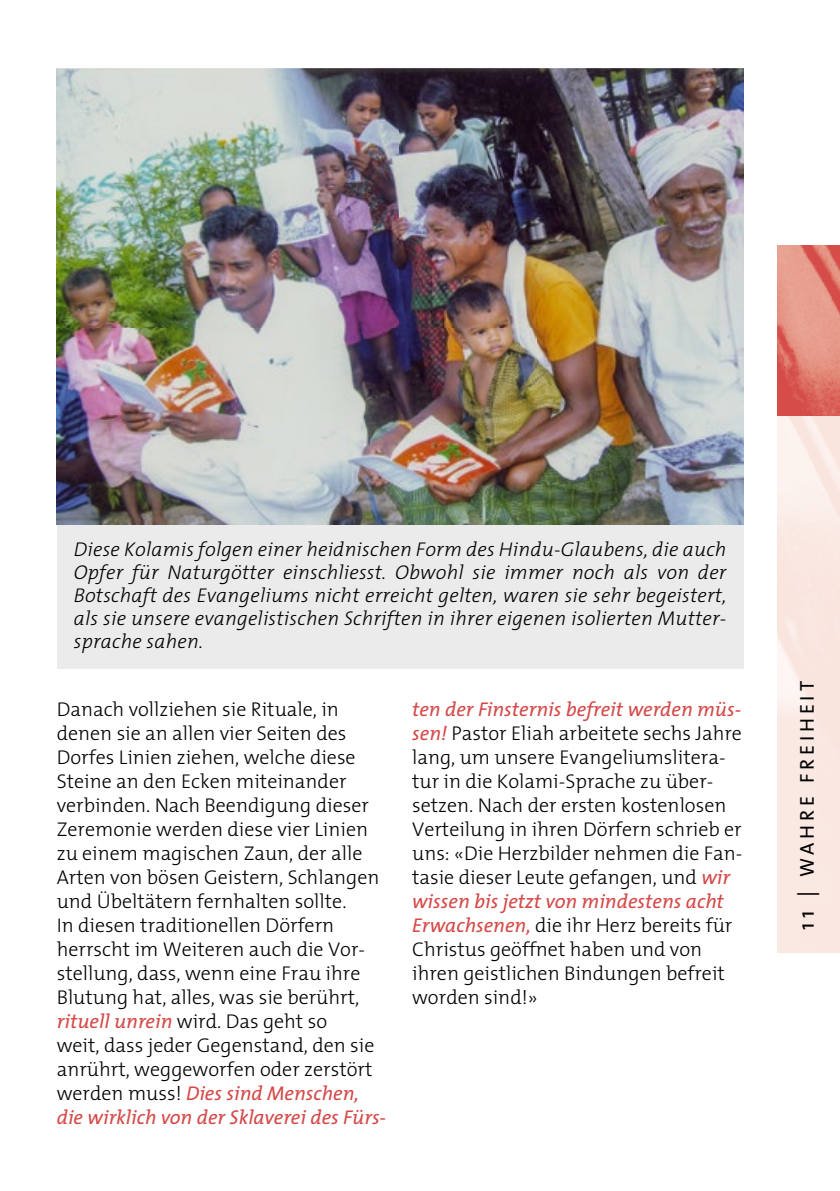
<style>
.page{position:relative;width:840px;height:1191px;background:#fff}
.page>*{position:absolute;margin:0;border:0;box-sizing:border-box;transform-origin:0 0}
.t1{font:300 20px/24px "The Mix";color:#000}
.t2{font:italic 300 20px/23px "The Mix";letter-spacing:.01em;color:#000;text-align:justify}
.t3{font:20px "The Mix";letter-spacing:.195em;color:#000}
.s1{font-weight:400;font-style:italic;color:#d44948}
.s2{font-size:22px}
</style>
<div class="page">
<img style="left:777px;top:246px;width:62px;height:170px">
<div style="left:57px;top:524px;width:686px;height:144px;background:#ebebeb"></div>
<img style="left:57px;top:68px;width:686px;height:456px">
<p class="t2" style="left:74px;top:537px;width:653px">Diese Kolamis folgen einer heidnischen Form des Hindu-Glaubens, die auch Opfer für Naturgötter einschliesst. Obwohl sie immer noch als von der Botschaft des Evangeliums nicht erreicht gelten, waren sie sehr begeistert, als sie unsere evangelistischen Schriften in ihrer eigenen isolierten Mutter&shy;sprache sahen.</p>
<p class="t1" style="left:57px;top:697px;width:331px">Danach vollziehen sie Rituale, in denen sie an allen vier Seiten des Dorfes Linien ziehen, welche diese Steine an den Ecken miteinander verbinden. Nach Beendigung dieser Zeremonie werden diese vier Linien zu einem magischen Zaun, der alle Arten von bösen Geistern, Schlangen und Übeltätern fernhalten sollte.<br>In diesen traditionellen Dörfern herrscht im Weiteren auch die Vor&shy;stellung, dass, wenn eine Frau ihre Blutung hat, alles, was sie berührt, <span class="s1">rituell unrein</span> wird. Das geht so<br>weit, dass jeder Gegenstand, den sie anrührt, weggeworfen oder zerstört werden muss! <span class="s1">Dies sind Menschen, die wirklich von der Sklaverei des Fürs-</span></p>
<p class="t1" style="left:412px;top:697px;width:331px"><span class="s1">ten der Finsternis befreit werden müs&shy;sen!</span> Pastor Eliah arbeitete sechs Jahre lang, um unsere Evangeliumslitera&shy;tur in die Kolami-Sprache zu über&shy;setzen. Nach der ersten kostenlosen Verteilung in ihren Dörfern schrieb er uns: «Die Herzbilder nehmen die Fan&shy;tasie dieser Leute gefangen, und <span class="s1">wir wissen bis jetzt von mindestens acht Erwachsenen,</span> die ihr Herz bereits für Christus geöffnet haben und von ihren geistlichen Bindungen befreit worden sind!»</p>
<p class="t3" style="left:790px;top:929px;width:250px;rotate:-90deg"><span class="s2">11 |</span> WAHRE FREIHEIT</p>
</div>
